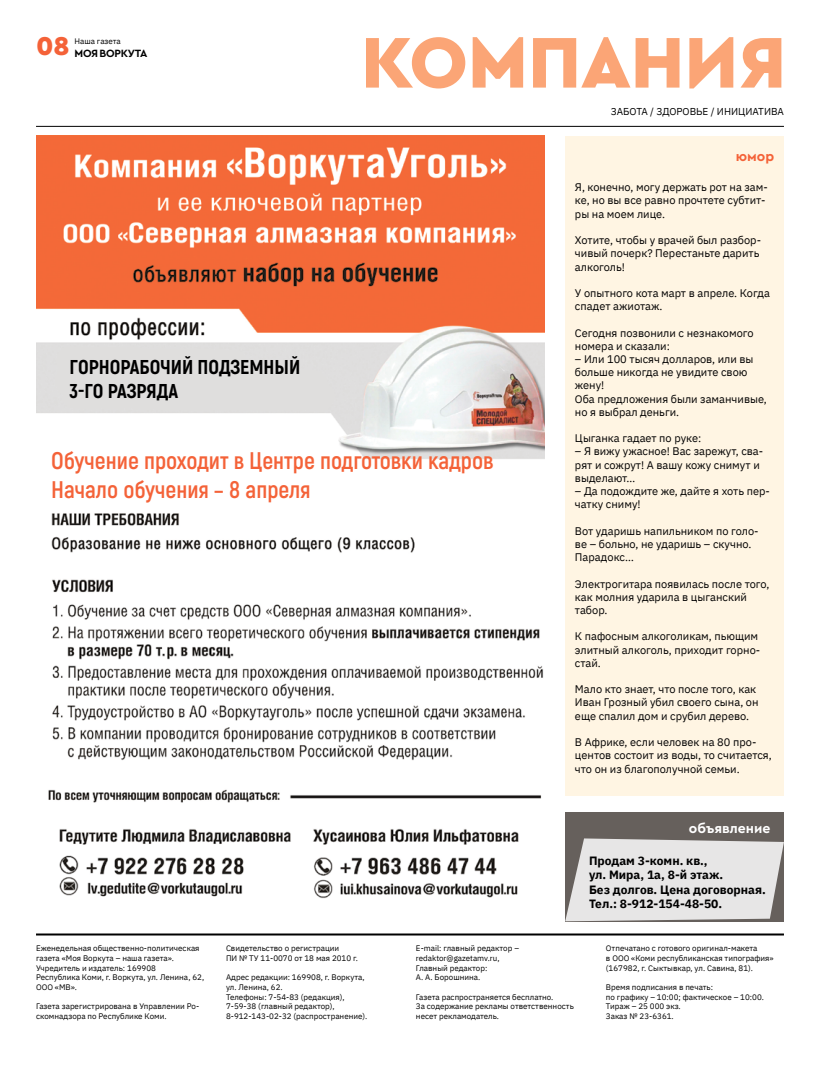
<style>
.page{position:relative;width:820px;height:1078px;background:#fff}
.page>*{position:absolute;margin:0;border:0;box-sizing:border-box;transform-origin:0 0}
.t1{font:900 75px "Cera Pro";color:#fba576}
.t2{font:900 27px "Cera Pro";color:#f46238}
.t3{font:700 24px/28.8px "Akrobat";color:#f46238}
.t4{font:800 20px/24px "Akrobat";color:#000}
.t5{font:700 14px "Cera Pro";color:#fff}
.t6{font:700 14px "Cera Pro";color:#f46238}
.t7{font:700 12px/14.4px "IBM Plex Sans";color:#000}
.t8{font:11px/13.2px "IBM Plex Sans";color:#000}
.t9{font:700 11px "Cera Pro";letter-spacing:-.02em;color:#000}
.t10{font:10px "IBM Plex Sans";color:#000}
.t11{font:8px/9.6px "IBM Plex Sans";color:#000}
</style>
<div class="page">
<hr style="left:36px;top:126px;width:747px;height:1px;background:#000">
<hr style="left:36px;top:933px;width:747px;height:2px;background:#000">
<div style="left:565px;top:136px;width:218px;height:659px;background:#fff5e3"></div>
<div style="left:565px;top:811px;width:218px;height:110px;background:#66605c"></div>
<svg style="left:565px;top:838px;width:218px;height:83px"></svg>
<img style="left:36px;top:136px;width:508px;height:763px">
<h2 class="t2" style="left:36px;top:28px;width:35px">08</h2>
<p class="t11" style="left:74px;top:36px;width:48px">Наша газета</p>
<p class="t9" style="left:74px;top:45px;width:74px">МОЯВОРКУТА</p>
<h1 class="t1" style="left:361px;top:13px;width:426px">КОМПАНИЯ</h1>
<p class="t10" style="left:610px;top:104px;width:174px">ЗАБОТА / ЗДОРОВЬЕ / ИНИЦИАТИВА</p>
<p class="t6" style="left:735px;top:147px;width:40px">юмор</p>
<h3 class="t4" style="left:69px;top:355px;width:232px">ГОРНОРАБОЧИЙ ПОДЗЕМНЫЙ<br>3-ГО РАЗРЯДА</h3>
<h3 class="t3" style="left:51px;top:446px;width:443px">Обучение проходит в Центре подготовки кадров<br>Начало обучения – 8 апреля</h3>
<p class="t8" style="left:574px;top:180px;width:194px">Я, конечно, могу держать рот на зам&shy;ке, но вы все равно прочтете субтит&shy;ры на моем лице.</p>
<p class="t8" style="left:574px;top:233px;width:188px">Хотите, чтобы у врачей был разбор&shy;чивый почерк? Перестаньте дарить алкоголь!</p>
<p class="t8" style="left:574px;top:285px;width:196px">У опытного кота март в апреле. Когда спадет ажиотаж.</p>
<p class="t8" style="left:574px;top:325px;width:180px">Сегодня позвонили с незнакомого номера и сказали:</p>
<p class="t8" style="left:574px;top:351px;width:193px">– Или 100 тысяч долларов, или вы больше никогда не увидите свою жену!<br>Оба предложения были заманчивые, но я выбрал деньги.</p>
<p class="t8" style="left:574px;top:431px;width:128px">Цыганка гадает по руке:</p>
<p class="t8" style="left:574px;top:444px;width:190px">– Я вижу ужасное! Вас зарежут, сва&shy;рят и сожрут! А вашу кожу снимут и выделают…</p>
<p class="t8" style="left:574px;top:483px;width:196px">– Да подождите же, дайте я хоть пер&shy;чатку сниму!</p>
<p class="t8" style="left:574px;top:523px;width:185px">Вот ударишь напильником по голо&shy;ве – больно, не ударишь – скучно.<br>Парадокс…</p>
<p class="t8" style="left:574px;top:576px;width:196px">Электрогитара появилась после того, как молния ударила в цыганский табор.</p>
<p class="t8" style="left:574px;top:629px;width:187px">К пафосным алкоголикам, пьющим элитный алкоголь, приходит горно&shy;стай.</p>
<p class="t8" style="left:574px;top:681px;width:185px">Мало кто знает, что после того, как<br>Иван Грозный убил своего сына, он еще спалил дом и срубил дерево.</p>
<p class="t8" style="left:574px;top:734px;width:198px">В Африке, если человек на 80 про&shy;центов состоит из воды, то считается, что он из благополучной семьи.</p>
<p class="t5" style="left:688px;top:818px;width:83px">объявление</p>
<p class="t7" style="left:588px;top:852px;width:178px">Продам 3-комн. кв.,<br>ул. Мира, 1а, 8-й этаж.<br>Без долгов. Цена договорная.<br>Тел.: 8-912-154-48-50.</p>
<p class="t11" style="left:36px;top:942px;width:170px">Еженедельная общественно-политическая газета «Моя Воркута – наша газета».<br>Учредитель и издатель: 169908<br>Республика Коми, г. Воркута, ул. Ленина, 62,<br>ООО «МВ».</p>
<p class="t11" style="left:36px;top:1000px;width:165px">Газета зарегистрирована в Управлении Ро&shy;скомнадзора по Республике Коми.</p>
<p class="t11" style="left:226px;top:942px;width:133px">Свидетельство о регистрации<br>ПИ № ТУ 11-0070 от 18 мая 2010 г.</p>
<p class="t11" style="left:226px;top:971px;width:143px">Адрес редакции: 169908, г. Воркута, ул. Ленина, 62.<br>Телефоны: 7-54-83 (редакция),<br>7-59-38 (главный редактор),<br>8-912-143-02-32 (распространение).</p>
<p class="t11" style="left:416px;top:942px;width:104px">E-mail: главный редактор – redaktor@gazetamv.ru,<br>Главный редактор:<br>А. А. Борошнина.</p>
<p class="t11" style="left:416px;top:990px;width:159px">Газета распространяется бесплатно.<br>За содержание рекламы ответственность несет рекламодатель.</p>
<p class="t11" style="left:605px;top:942px;width:169px">Отпечатано с готового оригинал-макета<br>в ООО «Коми республиканская типография» (167982, г. Сыктывкар, ул. Савина, 81).</p>
<p class="t11" style="left:605px;top:981px;width:159px">Время подписания в печать:<br>по графику – 10:00; фактическое – 10:00.<br>Тираж – 25 000 экз.<br>Заказ № 23-6361.</p>
</div>
